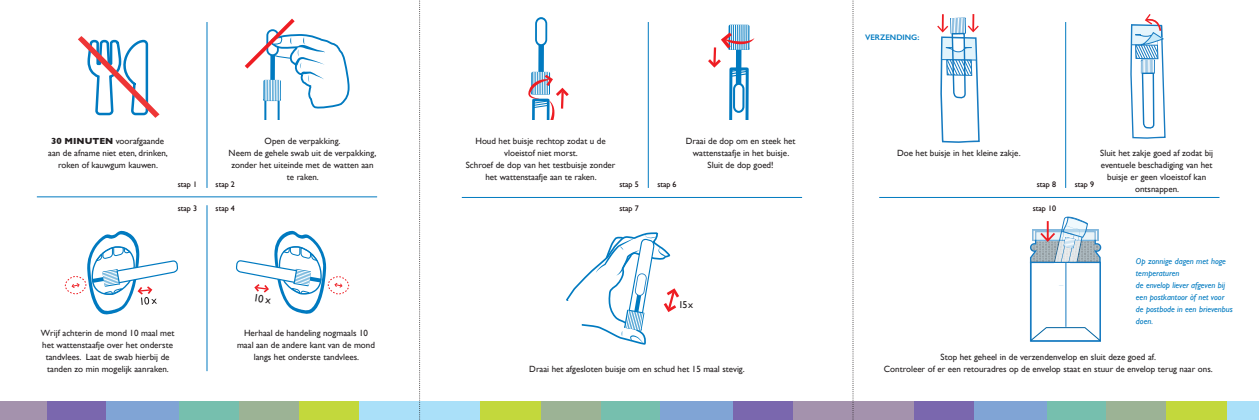
<style>
.page{position:relative;width:1259px;height:420px;background:#fff}
.page>*{position:absolute;margin:0;border:0;box-sizing:border-box;transform-origin:0 0}
.t1{font:10px "Gill Sans";color:#231f20}
.t2{font:9px/12px "Gill Sans";color:#231f20;text-align:center}
.t3{font:italic 8.5px/12px "Gill Sans";color:#007ac0}
.t4{font:8px "Gill Sans";color:#0b0002}
.t5{font:600 8px "Gill Sans";color:#007ac0}
.s1{font-weight:700}
</style>
<div class="page">
<svg style="left:78px;top:36px;width:81px;height:82px"></svg>
<div style="left:46px;top:401px;width:60px;height:19px;background:#7a67ae"></div>
<div style="left:0;top:401px;width:46px;height:19px;background:#a492ad"></div>
<div style="left:179px;top:401px;width:60px;height:19px;background:#76bfae"></div>
<div style="left:239px;top:401px;width:60px;height:19px;background:#9cb395"></div>
<div style="left:106px;top:401px;width:73px;height:19px;background:#80a4d5"></div>
<div style="left:299px;top:401px;width:60px;height:19px;background:#c3d83c"></div>
<div style="left:359px;top:401px;width:61px;height:19px;background:#aae0f9"></div>
<div style="left:733px;top:401px;width:60px;height:19px;background:#7a67ae"></div>
<div style="left:793px;top:401px;width:60px;height:19px;background:#a492ad"></div>
<div style="left:600px;top:401px;width:60px;height:19px;background:#76bfae"></div>
<div style="left:540px;top:401px;width:60px;height:19px;background:#9cb395"></div>
<div style="left:660px;top:401px;width:73px;height:19px;background:#80a4d5"></div>
<div style="left:480px;top:401px;width:60px;height:19px;background:#c3d83c"></div>
<div style="left:420px;top:401px;width:60px;height:19px;background:#aae0f9"></div>
<div style="left:913px;top:401px;width:61px;height:19px;background:#7a67ae"></div>
<div style="left:853px;top:401px;width:60px;height:19px;background:#a492ad"></div>
<div style="left:1046px;top:401px;width:60px;height:19px;background:#76bfae"></div>
<div style="left:1106px;top:401px;width:60px;height:19px;background:#9cb395"></div>
<div style="left:974px;top:401px;width:72px;height:19px;background:#80a4d5"></div>
<div style="left:1166px;top:401px;width:61px;height:19px;background:#c3d83c"></div>
<div style="left:1227px;top:401px;width:32px;height:19px;background:#aae0f9"></div>
<hr style="left:37px;top:196px;width:340px;height:1px;background:#007ac0">
<hr style="left:207px;top:205px;width:1px;height:166px;background:#007ac0">
<hr style="left:207px;top:22px;width:1px;height:166px;background:#007ac0">
<hr style="left:648px;top:22px;width:1px;height:166px;background:#007ac0">
<hr style="left:1065px;top:22px;width:1px;height:166px;background:#007ac0">
<svg style="left:244px;top:18px;width:106px;height:102px"></svg>
<svg style="left:64px;top:230px;width:114px;height:85px"></svg>
<div style="left:538px;top:32px;width:6px;height:56px;border:3px solid #007ac0"></div>
<svg style="left:535px;top:17px;width:12px;height:29px"></svg>
<svg style="left:528px;top:72px;width:41px;height:48px"></svg>
<svg style="left:708px;top:25px;width:46px;height:95px"></svg>
<svg style="left:1130px;top:14px;width:35px;height:125px"></svg>
<svg style="left:1030px;top:327px;width:71px;height:14px"></svg>
<svg style="left:1029px;top:216px;width:73px;height:85px"></svg>
<div style="left:1054px;top:263px;width:16px;height:22px;background:#fff"></div>
<hr style="left:1065px;top:262px;width:1px;height:64px;background:#177bc1">
<svg style="left:937px;top:14px;width:42px;height:129px"></svg>
<hr style="left:462px;top:197px;width:340px;height:1px;background:#007ac0">
<hr style="left:879px;top:197px;width:340px;height:1px;background:#007ac0">
<svg style="left:566px;top:232px;width:113px;height:113px"></svg>
<svg style="left:419px;top:0;width:2px;height:420px"></svg>
<svg style="left:852px;top:0;width:2px;height:420px"></svg>
<svg style="left:236px;top:230px;width:113px;height:84px"></svg>
<p class="t5" style="left:865px;top:32px;width:56px">VERZENDING:</p>
<p class="t2" style="left:48px;top:135px;width:121px"><span class="s1">30 MINUTEN</span> voorafgaande aan de afname niet eten, drinken, roken of kauwgum kauwen.</p>
<p class="t2" style="left:264px;top:135px;width:77px">Open de verpakking.</p>
<p class="t2" style="left:229px;top:147px;width:149px">Neem de gehele swab uit de verpakking, zonder het uiteinde met de watten aan te raken.</p>
<p class="t2" style="left:475px;top:135px;width:132px">Houd het buisje rechtop zodat u de vloeistof niet morst.</p>
<p class="t2" style="left:466px;top:159px;width:151px">Schroef de dop van het testbuisje zonder het wattenstaafje aan te raken.</p>
<p class="t2" style="left:685px;top:135px;width:111px">Draai de dop om en steek het wattenstaafje in het buisje.<br>Sluit de dop goed!</p>
<p class="t2" style="left:897px;top:147px;width:125px">Doe het buisje in het kleine zakje.</p>
<p class="t2" style="left:1100px;top:147px;width:114px">Sluit het zakje goed af zodat bij eventuele beschadiging van het buisje er geen vloeistof kan ontsnappen.</p>
<p class="t4" style="left:178px;top:179px;width:21px">stap 1</p>
<p class="t4" style="left:216px;top:179px;width:21px">stap 2</p>
<p class="t4" style="left:619px;top:179px;width:21px">stap 5</p>
<p class="t4" style="left:657px;top:179px;width:21px">stap 6</p>
<p class="t4" style="left:1036px;top:179px;width:21px">stap 8</p>
<p class="t4" style="left:1074px;top:179px;width:21px">stap 9</p>
<p class="t4" style="left:178px;top:203px;width:21px">stap 3</p>
<p class="t4" style="left:216px;top:203px;width:21px">stap 4</p>
<p class="t4" style="left:619px;top:203px;width:21px">stap 7</p>
<p class="t4" style="left:1032px;top:203px;width:25px">stap 10</p>
<p class="t1" style="left:678px;top:298px;width:16px">15 x</p>
<p class="t3" style="left:1136px;top:255px;width:98px">Op zonnige dagen met hoge temperaturen<br>de envelop liever afgeven bij een postkantoor òf net voor de postbode in een brievenbus doen.</p>
<p class="t2" style="left:41px;top:327px;width:135px">Wrijf achterin de mond 10 maal met het wattenstaafje over het onderste tandvlees. Laat de swab hierbij de tanden zo min mogelijk aanraken.</p>
<p class="t2" style="left:237px;top:327px;width:139px">Herhaal de handeling nogmaals 10 maal aan de andere kant van de mond langs het onderste tandvlees.</p>
<p class="t2" style="left:529px;top:363px;width:217px">Draai het afgesloten buisje om en schud het 15 maal stevig.</p>
<p class="t2" style="left:940px;top:351px;width:217px">Stop het geheel in de verzendenvelop en sluit deze goed af.</p>
<p class="t2" style="left:884px;top:363px;width:330px">Controleer of er een retouradres op de envelop staat en stuur de envelop terug naar ons.</p>
</div>
